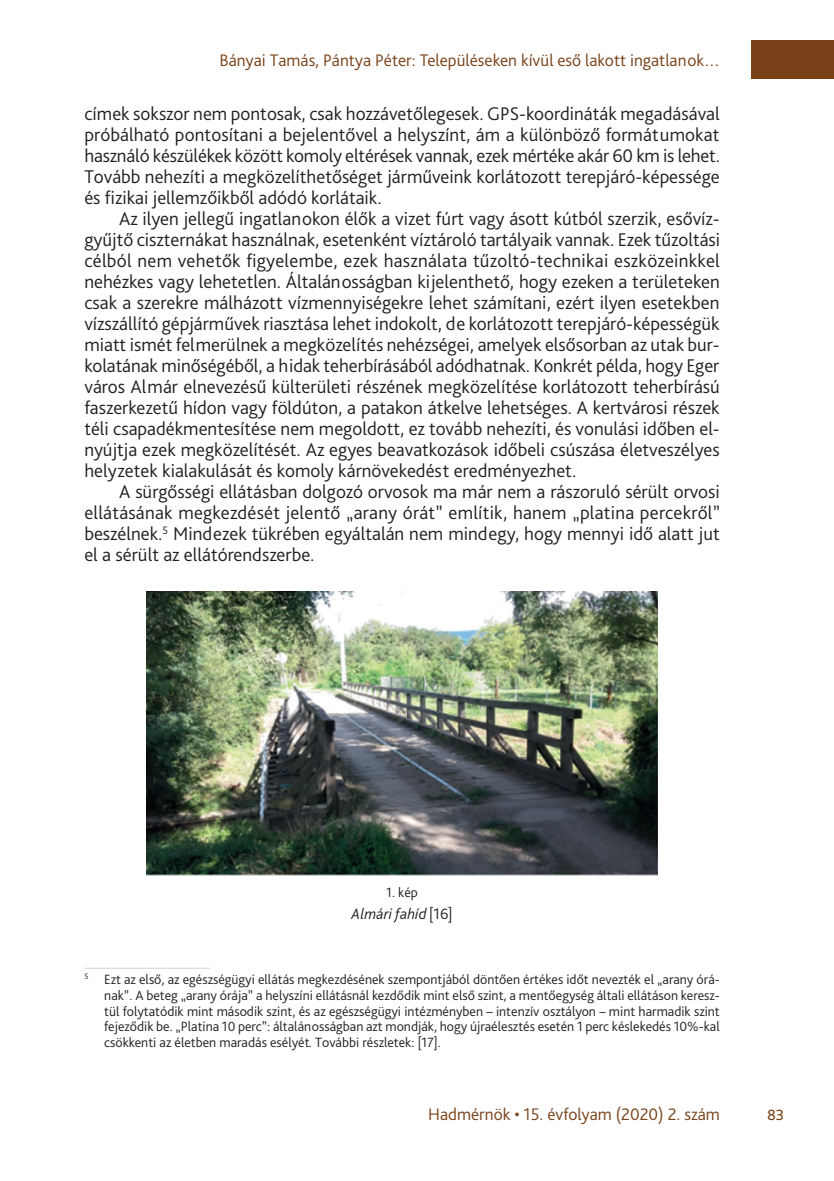
<style>
.page{position:relative;width:834px;height:1181px;background:#fff}
.page>*{position:absolute;margin:0;border:0;box-sizing:border-box;transform-origin:0 0}
._3_szövegtörzs{font:300 19.25px/21px "Bliss Pro";color:#231f20;text-align:justify}
.t1{font:300 19.25px "Bliss Pro";color:#784118}
.t2{font:300 17.5px "Bliss Pro";color:#784118}
._8_Ábra__képalárás{font:italic 300 15.75px "Bliss Pro";letter-spacing:.01em;color:#231f20}
._6_Lábjegyzet{font:300 14px/15.8px "Bliss Pro";color:#231f20;text-align:justify}
._8_Ábra_címe{font:300 14px "Bliss Pro";color:#231f20}
.s1{font-style:normal}
.s2{font-style:italic}
</style>
<div class="page">
<div style="left:750px;top:41px;width:83px;height:38px;background:#784118"></div>
<img style="left:147px;top:591px;width:510px;height:284px">
<hr style="left:84px;top:968px;width:126px;height:1px;background:#d1d2d4">
<p class="t2" style="left:219px;top:49px;width:501px">Bányai Tamás, Pántya Péter: Településeken kívül eső lakott ingatlanok…</p>
<p class="_3_szövegtörzs" style="left:84px;top:103px;width:637px">címek sokszor nem pontosak, csak hozzávetőlegesek. GPS-koordináták megadásával próbálható pontosítani a bejelentővel a helyszínt, ám a különböző formátumokat használó készülékek között komoly eltérések vannak, ezek mértéke akár 60 km is lehet.<br>Tovább nehezíti a megközelíthetőséget járműveink korlátozott terepjáró-képessége és fizikai jellemzőikből adódó korlátaik.</p>
<p class="_3_szövegtörzs" style="left:84px;top:208px;width:637px;text-indent:35px">Az ilyen jellegű ingatlanokon élők a vizet fúrt vagy ásott kútból szerzik, esővíz&shy;gyűjtő ciszternákat használnak, esetenként víztároló tartályaik vannak. Ezek tűzoltási célból nem vehetők figyelembe, ezek használata tűzoltó-technikai eszközeinkkel nehézkes vagy lehetetlen. Általánosságban kijelenthető, hogy ezeken a területeken csak a szerekre málházott vízmennyiségekre lehet számítani, ezért ilyen esetekben vízszállító gépjárművek riasztása lehet indokolt, de korlátozott terepjáró-képességük miatt ismét felmerülnek a megközelítés nehézségei, amelyek elsősorban az utak bur&shy;kolatának minőségéből, a hidak teherbírásából adódhatnak. Konkrét példa, hogy Eger város Almár elnevezésű külterületi részének megközelítése korlátozott teherbírású faszerkezetű hídon vagy földúton, a patakon átkelve lehetséges. A kertvárosi részek téli csapadékmentesítése nem megoldott, ez tovább nehezíti, és vonulási időben el&shy;nyújtja ezek megközelítését. Az egyes beavatkozások időbeli csúszása életveszélyes helyzetek kialakulását és komoly kárnövekedést eredményezhet.</p>
<p class="_3_szövegtörzs" style="left:84px;top:481px;width:637px;text-indent:35px">A sürgősségi ellátásban dolgozó orvosok ma már nem a rászoruló sérült orvosi ellátásának megkezdését jelentő „arany órát” említik, hanem „platina percekről” beszélnek.<sup>5</sup> Mindezek tükrében egyáltalán nem mindegy, hogy mennyi idő alatt jut el a sérült az ellátórendszerbe.</p>
<p class="_8_Ábra_címe" style="left:386px;top:884px;width:33px">1. kép</p>
<p class="_8_Ábra__képalárás" style="left:351px;top:903px;width:103px">Almári fahíd <span class="s1">[16]</span></p>
<p class="_6_Lábjegyzet" style="left:104px;top:971px;width:617px;text-indent:-20px"><sup>5</sup> Ezt az első, az egészségügyi ellátás megkezdésének szempontjából döntően értékes időt nevezték el „arany órá&shy;nak”. A beteg „arany órája” a helyszíni ellátásnál kezdődik mint első szint, a mentőegység általi ellátáson keresz&shy;tül folytatódik mint második szint, és az egészségügyi intézményben – intenzív osztályon – mint harmadik szint fejeződik be. „Platina 10 perc”: általánosságban azt mondják, hogy újraélesztés esetén 1 perc késlekedés 10%-kal csökkenti az életben maradás esélyét<span class="s2">.</span> További részletek: [17].</p>
<p class="t2" style="left:428px;top:1103px;width:293px">Hadmérnök • 15. évfolyam (2020) 2. szám</p>
<p class="t1" style="left:766px;top:1102px;width:19px">83</p>
</div>
